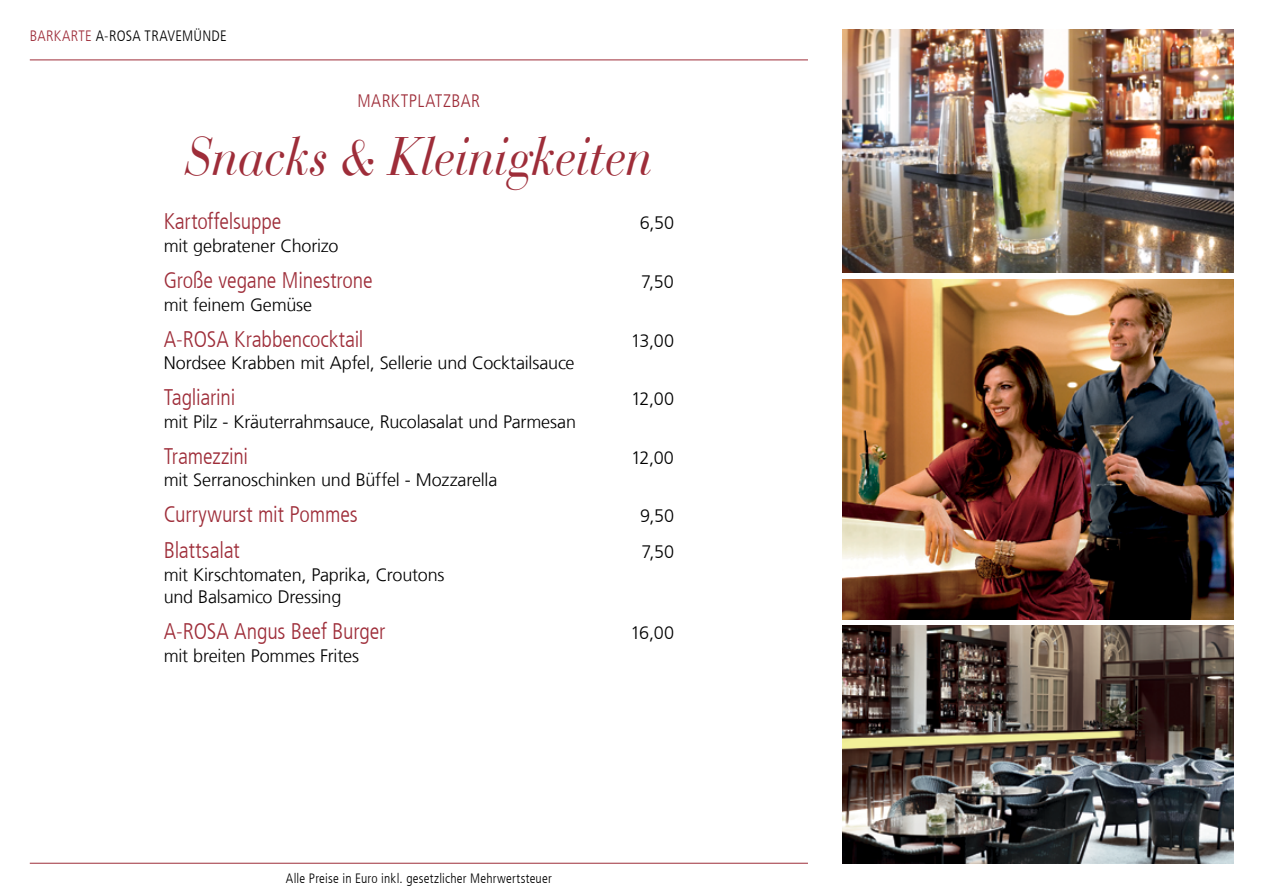
<style>
.page{position:relative;width:1263px;height:893px;background:#fff}
.page>*{position:absolute;margin:0;border:0;box-sizing:border-box;transform-origin:0 0}
.t1{font:italic 54px "Bauer Bodoni LT";letter-spacing:-.01em;color:#9e2d39;scale:.9 1}
.t2{font:300 condensed 22.5px "Frutiger LT Com";letter-spacing:-.01em;color:#9e2d39}
.t3{font:300 18px "Frutiger LT Com";letter-spacing:-.01em;color:#000}
.t4{font:300 condensed 18px "Frutiger LT Com";letter-spacing:.025em;color:#9e2d39}
.t5{font:300 condensed 15px "Frutiger LT Com";letter-spacing:.015em;color:#000}
.t6{font:300 condensed 13.5px "Frutiger LT Com";letter-spacing:.015em;color:#000}
.s1{color:#9e2d39}
</style>
<div class="page">
<hr style="left:30px;top:863px;width:778px;height:1px;background:#9e2d39">
<hr style="left:30px;top:60px;width:778px;height:1px;background:#9e2d39">
<img style="left:842px;top:30px;width:391px;height:242px">
<img style="left:842px;top:625px;width:391px;height:238px">
<img style="left:842px;top:279px;width:391px;height:340px">
<p class="t5" style="left:30px;top:27px;width:198px"><span class="s1">BARKARTE</span> A-ROSA TRAVEMÜNDE</p>
<p class="t4" style="left:358px;top:90px;width:124px">MARKTPLATZBAR</p>
<p class="t1" style="left:185px;top:124px;width:521px">Snacks &amp; Kleinigkeiten</p>
<p class="t2" style="left:164px;top:208px;width:119px">Kartoffelsuppe</p>
<p class="t3" style="left:640px;top:212px;width:36px">6,50</p>
<p class="t3" style="left:164px;top:235px;width:176px">mit gebratener Chorizo</p>
<p class="t2" style="left:164px;top:266px;width:210px">Große vegane Minestrone</p>
<p class="t3" style="left:641px;top:271px;width:34px">7,50</p>
<p class="t3" style="left:164px;top:293px;width:150px">mit feinem Gemüse</p>
<p class="t2" style="left:164px;top:325px;width:201px">A-ROSA Krabbencocktail</p>
<p class="t3" style="left:631px;top:329px;width:45px">13,00</p>
<p class="t3" style="left:164px;top:352px;width:412px">Nordsee Krabben mit Apfel, Sellerie und Cocktailsauce</p>
<p class="t2" style="left:164px;top:383px;width:73px">Tagliarini</p>
<p class="t3" style="left:631px;top:388px;width:44px">12,00</p>
<p class="t3" style="left:164px;top:410px;width:414px">mit Pilz - Kräuterrahmsauce, Rucolasalat und Parmesan</p>
<p class="t2" style="left:164px;top:442px;width:86px">Tramezzini</p>
<p class="t3" style="left:631px;top:446px;width:44px">12,00</p>
<p class="t3" style="left:164px;top:469px;width:335px">mit Serranoschinken und Büffel - Mozzarella</p>
<p class="t2" style="left:164px;top:500px;width:195px">Currywurst mit Pommes</p>
<p class="t3" style="left:640px;top:505px;width:35px">9,50</p>
<p class="t2" style="left:164px;top:536px;width:78px">Blattsalat</p>
<p class="t3" style="left:641px;top:541px;width:34px">7,50</p>
<p class="t3" style="left:164px;top:563px;width:282px">mit Kirschtomaten, Paprika, Croutons</p>
<p class="t3" style="left:164px;top:586px;width:179px">und Balsamico Dressing</p>
<p class="t2" style="left:164px;top:617px;width:223px">A-ROSA Angus Beef Burger</p>
<p class="t3" style="left:630px;top:622px;width:45px">16,00</p>
<p class="t3" style="left:164px;top:644px;width:197px">mit breiten Pommes Frites</p>
<p class="t6" style="left:286px;top:870px;width:267px">Alle Preise in Euro inkl. gesetzlicher Mehrwertsteuer</p>
</div>
